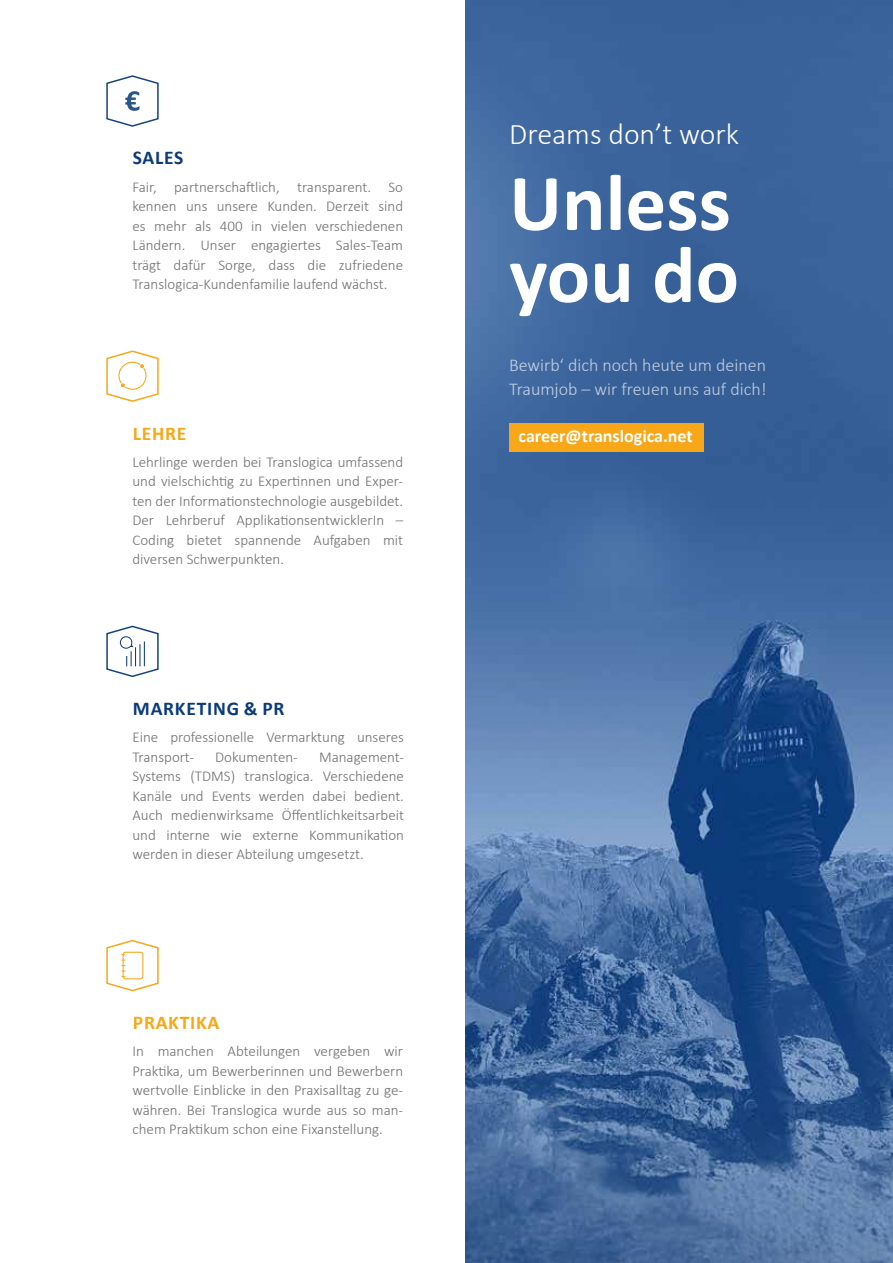
<style>
.page{position:relative;width:893px;height:1263px;background:#fff}
.page>*{position:absolute;margin:0;border:0;box-sizing:border-box;transform-origin:0 0}
.t1{font:700 81px/72px "Calibri";color:#fff}
.t2{font:300 30px "Calibri";color:#fff}
.t3{font:700 19.5px "Calibri";letter-spacing:.04em;color:#0b3b7c}
.t4{font:700 19.5px "Calibri";letter-spacing:.04em;color:#f7a717}
.t5{font:300 18px/24px "Calibri";color:#fff}
.t6{font:700 18px "Calibri";color:#fff}
.t7{font:300 15px/19.5px "Calibri";color:#706f6f;text-align:justify}
</style>
<div class="page">
<img style="left:466px;top:0;width:427px;height:582px">
<div style="left:509px;top:423px;width:194px;height:28px;background:#f7a717"></div>
<svg style="left:466px;top:582px;width:427px;height:681px;background:#446a9e"></svg>
<svg style="left:106px;top:75px;width:53px;height:52px"></svg>
<svg style="left:106px;top:625px;width:53px;height:53px"></svg>
<svg style="left:106px;top:939px;width:53px;height:53px"></svg>
<svg style="left:106px;top:350px;width:53px;height:52px"></svg>
<h3 class="t3" style="left:133px;top:144px;width:52px">SALES</h3>
<p class="t7" style="left:132px;top:177px;width:272px">Fair, partnerschaftlich, transparent. So kennen uns unsere Kunden. Derzeit sind es mehr als 400 in vielen verschiedenen Ländern. Unser engagiertes Sales-Team trägt dafür Sorge, dass die zufriedene Translogica-Kundenfamilie laufend wächst.</p>
<h3 class="t4" style="left:133px;top:419px;width:55px">LEHRE</h3>
<p class="t7" style="left:132px;top:452px;width:272px">Lehrlinge werden bei Translogica umfassend und vielschichtig zu Expertinnen und Exper&shy;ten der Informationstechnologie ausgebildet.<br>Der Lehrberuf ApplikationsentwicklerIn – Coding bietet spannende Aufgaben mit diversen Schwerpunkten.</p>
<h3 class="t3" style="left:133px;top:694px;width:153px">MARKETING &amp; PR</h3>
<p class="t7" style="left:132px;top:727px;width:273px">Eine professionelle Vermarktung unseres<br>Transport-</p>
<p class="t7" style="left:215px;top:747px;width:84px">Dokumenten-</p>
<p class="t7" style="left:132px;top:747px;width:273px;text-indent:187px">Management-Systems (TDMS) translogica. Verschiedene Kanäle und Events werden dabei bedient.<br>Auch medienwirksame Öffentlichkeitsarbeit und interne wie externe Kommunikation werden in dieser Abteilung umgesetzt.</p>
<h3 class="t4" style="left:133px;top:1009px;width:88px">PRAKTIKA</h3>
<p class="t7" style="left:132px;top:1041px;width:272px">In manchen Abteilungen vergeben wir Praktika, um Bewerberinnen und Bewerbern wertvolle Einblicke in den Praxisalltag zu ge&shy;währen. Bei Translogica wurde aus so man&shy;chem Praktikum schon eine Fixanstellung.</p>
<h2 class="t2" style="left:509px;top:116px;width:231px">Dreams don’t work</h2>
<h1 class="t1" style="left:509px;top:164px;width:231px">Unless you do</h1>
<p class="t5" style="left:509px;top:353px;width:259px">Bewirb‘ dich noch heute um deinen<br>Traumjob – wir freuen uns auf dich!</p>
<p class="t6" style="left:519px;top:423px;width:176px">career@translogica.net</p>
</div>
